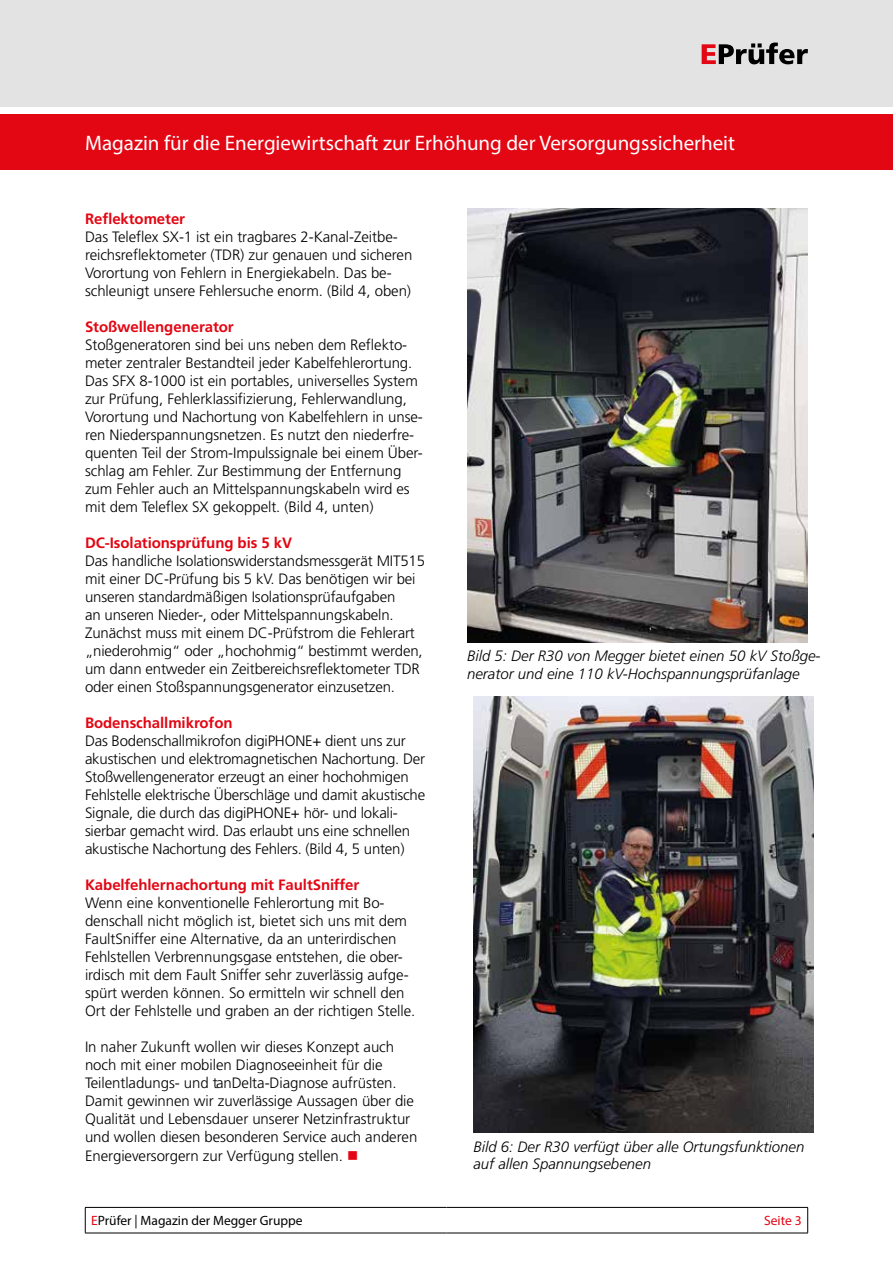
<style>
.page{position:relative;width:893px;height:1263px;background:#fff}
.page>*{position:absolute;margin:0;border:0;box-sizing:border-box;transform-origin:0 0}
.t1{font:21px "Myriad Pro";color:#fff}
.t2{font:300 15px/18px "Frutiger LT Pro";letter-spacing:-.005em;color:#000}
.t3{font:italic 300 15px/16.5px "Frutiger LT Pro";color:#000}
.t4{font:700 15px "Frutiger LT Pro";letter-spacing:-.005em;color:#e30613}
.t5{font:13.5px "Myriad Pro";color:#000}
.t6{font:13.5px "Myriad Pro";color:#e30613}
.s1{color:#e30613}
</style>
<div class="page">
<div style="left:0;top:0;width:893px;height:106px;background:#e3e3e3"></div>
<div style="left:0;top:115px;width:893px;height:55px;background:#e30613"></div>
<hr style="left:85px;top:1207px;width:361px;height:1px;background:#000">
<svg style="left:85px;top:1207px;width:1px;height:26px"></svg>
<hr style="left:446px;top:1207px;width:362px;height:1px;background:#000">
<svg style="left:807px;top:1207px;width:1px;height:26px"></svg>
<hr style="left:85px;top:1233px;width:361px;height:1px;background:#000">
<hr style="left:446px;top:1233px;width:362px;height:1px;background:#000">
<svg style="left:702px;top:43px;width:106px;height:21px"></svg>
<img style="left:467px;top:209px;width:340px;height:434px">
<img style="left:473px;top:696px;width:341px;height:437px">
<h1 class="t1" style="left:85px;top:130px;width:652px">Magazin für die Energiewirtschaft zur Erhöhung der Versorgungssicherheit</h1>
<p class="t4" style="left:85px;top:210px;width:102px">Reflektometer</p>
<p class="t2" style="left:85px;top:228px;width:329px">Das Teleflex SX-1 ist ein tragbares 2-Kanal-Zeitbe&shy;reichsreflektometer (TDR) zur genauen und sicheren Vorortung von Fehlern in Energiekabeln. Das be&shy;schleunigt unsere Fehlersuche enorm. (Bild 4, oben)</p>
<p class="t4" style="left:85px;top:318px;width:150px">Stoßwellengenerator</p>
<p class="t2" style="left:85px;top:336px;width:339px">Stoßgeneratoren sind bei uns neben dem Reflekto&shy;meter zentraler Bestandteil jeder Kabelfehlerortung.<br>Das SFX 8-1000 ist ein portables, universelles System zur Prüfung, Fehlerklassifizierung, Fehlerwandlung, Vorortung und Nachortung von Kabelfehlern in unse&shy;ren Niederspannungsnetzen. Es nutzt den niederfre&shy;quenten Teil der Strom-Impulssignale bei einem Über&shy;schlag am Fehler. Zur Bestimmung der Entfernung zum Fehler auch an Mittelspannungskabeln wird es mit dem Teleflex SX gekoppelt. (Bild 4, unten)</p>
<p class="t4" style="left:85px;top:534px;width:209px">DC-Isolationsprüfung bis 5 kV</p>
<p class="t2" style="left:85px;top:552px;width:342px">Das handliche Isolationswiderstandsmessgerät MIT515 mit einer DC-Prüfung bis 5 kV. Das benötigen wir bei unseren standardmäßigen Isolationsprüfaufgaben<br>an unseren Nieder-, oder Mittelspannungskabeln.<br>Zunächst muss mit einem DC-Prüfstrom die Fehlerart „niederohmig“ oder „hochohmig“ bestimmt werden, um dann entweder ein Zeitbereichsreflektometer TDR oder einen Stoßspannungsgenerator einzusetzen.</p>
<p class="t4" style="left:85px;top:714px;width:149px">Bodenschallmikrofon</p>
<p class="t2" style="left:85px;top:732px;width:342px">Das Bodenschallmikrofon digiPHONE+ dient uns zur akustischen und elektromagnetischen Nachortung. Der Stoßwellengenerator erzeugt an einer hochohmigen Fehlstelle elektrische Überschläge und damit akustische Signale, die durch das digiPHONE+ hör- und lokali&shy;sierbar gemacht wird. Das erlaubt uns eine schnellen akustische Nachortung des Fehlers. (Bild 4, 5 unten)</p>
<p class="t4" style="left:85px;top:876px;width:276px">Kabelfehlernachortung mit FaultSniffer</p>
<p class="t2" style="left:85px;top:894px;width:332px">Wenn eine konventionelle Fehlerortung mit Bo&shy;denschall nicht möglich ist, bietet sich uns mit dem FaultSniffer eine Alternative, da an unterirdischen Fehlstellen Verbrennungsgase entstehen, die ober&shy;irdisch mit dem Fault Sniffer sehr zuverlässig aufge&shy;spürt werden können. So ermitteln wir schnell den Ort der Fehlstelle und graben an der richtigen Stelle.</p>
<p class="t2" style="left:85px;top:1038px;width:334px">In naher Zukunft wollen wir dieses Konzept auch noch mit einer mobilen Diagnoseeinheit für die Teilentladungs- und tanDelta-Diagnose aufrüsten.<br>Damit gewinnen wir zuverlässige Aussagen über die Qualität und Lebensdauer unserer Netzinfrastruktur und wollen diesen besonderen Service auch anderen Energieversorgern zur Verfügung stellen. <span class="s1">■</span></p>
<p class="t3" style="left:467px;top:647px;width:355px;line-height:18px">Bild 5: Der R30 von Megger bietet einen 50 kV Stoßge&shy;nerator und eine 110 kV-Hochspannungsprüfanlage</p>
<p class="t3" style="left:473px;top:1139px;width:332px">Bild 6: Der R30 verfügt über alle Ortungsfunktionen auf allen Spannungsebenen</p>
<p class="t5" style="left:91px;top:1212px;width:213px"><span class="s1">E</span>Prüfer | Magazin der Megger Gruppe</p>
<p class="t6" style="left:764px;top:1212px;width:39px">Seite 3</p>
</div>
